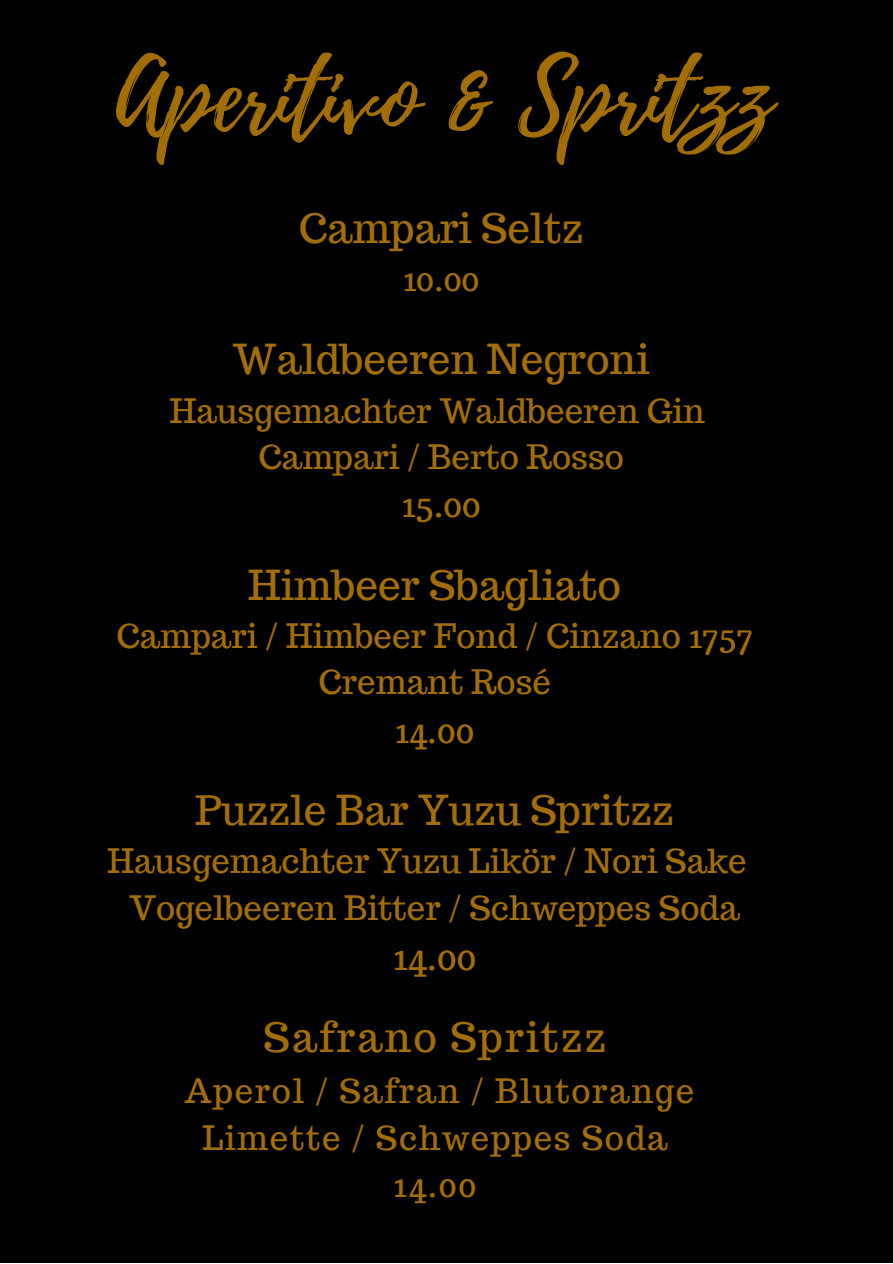
<style>
.page{position:relative;width:893px;height:1264px;background:#fff}
.page>*{position:absolute;margin:0;border:0;box-sizing:border-box;transform-origin:0 0}
.t1{font:95.55px "Playlist Script";color:#a46e06}
.t2{font:40.5px "Trocchi";color:#a46e06}
.t3{font:40.5px "Trocchi";letter-spacing:.05em;color:#a46e06}
.t4{font:36px "Trocchi";color:#a46e06}
.t5{font:34.2px "Trocchi";color:#a46e06}
.t6{font:33px/46px "Trocchi";color:#a46e06;text-align:center}
.t7{font:33px/47.2px "Trocchi";letter-spacing:.05em;color:#a46e06;text-align:center}
</style>
<div class="page">
<div style="left:0;top:0;width:892px;height:1262px;background:#000"></div>
<h1 class="t1" style="left:116px;top:29px;width:657px">Aperitivo &amp; Spritzz</h1>
<p class="t2" style="left:299px;top:201px;width:286px">Campari Seltz</p>
<p class="t6" style="left:403px;top:256px;width:78px">10.00</p>
<p class="t2" style="left:232px;top:333px;width:418px">Waldbeeren Negroni</p>
<p class="t6" style="left:170px;top:387px;width:537px">Hausgemachter Waldbeeren Gin<br>Campari / Berto Rosso</p>
<p class="t5" style="left:402px;top:482px;width:80px">15.00</p>
<p class="t2" style="left:248px;top:558px;width:374px">Himbeer Sbagliato</p>
<p class="t6" style="left:116px;top:613px;width:638px">Campari / Himbeer Fond / Cinzano 1757<br>Cremant Rosé</p>
<p class="t5" style="left:395px;top:707px;width:81px">14.00</p>
<p class="t2" style="left:195px;top:783px;width:480px">Puzzle Bar Yuzu Spritzz</p>
<p class="t6" style="left:107px;top:838px;width:640px">Hausgemachter Yuzu Likör / Nori Sake<br>Vogelbeeren Bitter / Schweppes Soda</p>
<p class="t4" style="left:393px;top:933px;width:85px">14.00</p>
<p class="t3" style="left:263px;top:1011px;width:344px">Safrano Spritzz</p>
<p class="t7" style="left:185px;top:1067px;width:511px">Aperol / Safran / Blutorange<br>Limette / Schweppes Soda<br>14.00</p>
</div>
